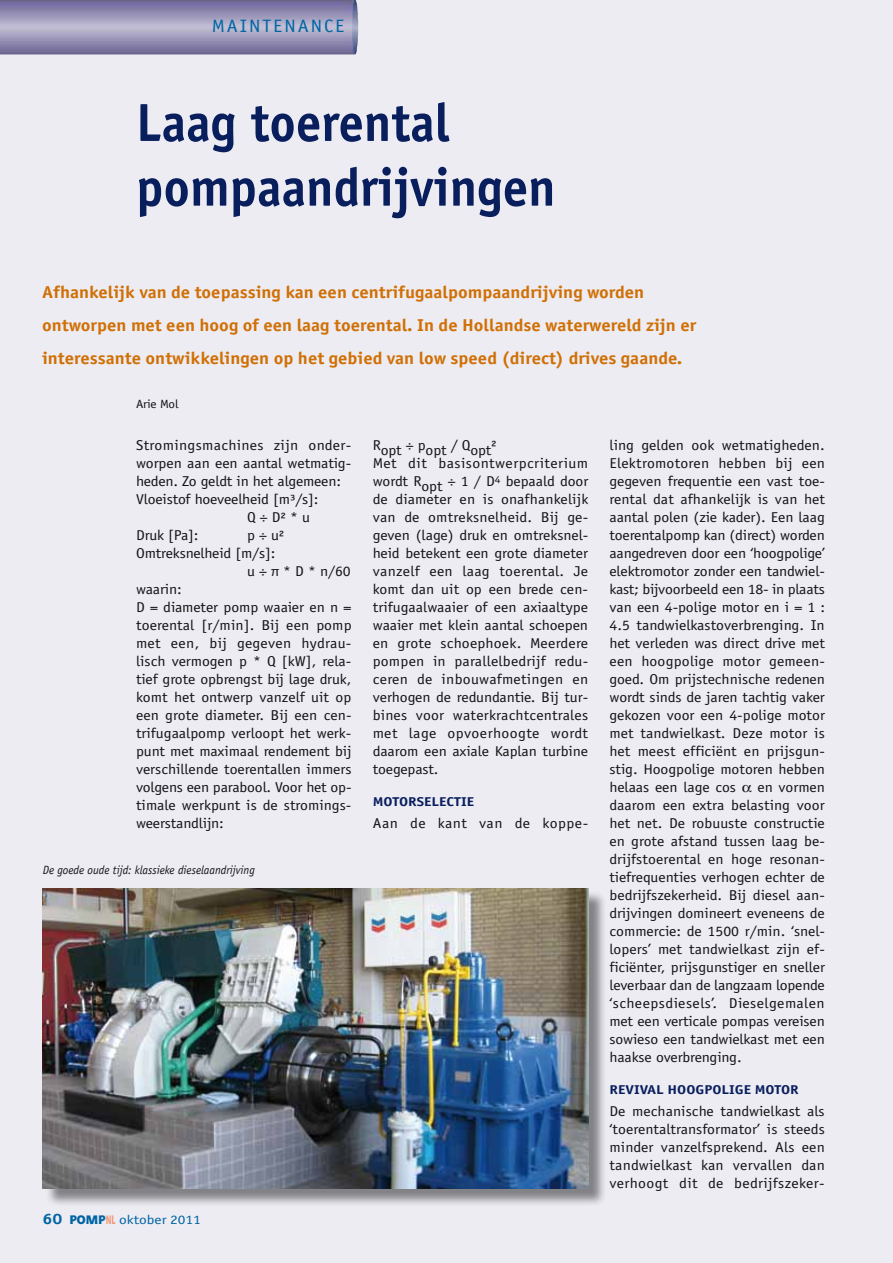
<style>
.page{position:relative;width:893px;height:1263px;background:#edecf3}
.page>*{position:absolute;margin:0;border:0;box-sizing:border-box;transform-origin:0 0}
.t1{font:700 53.7px/64.7px "Officina Sans Std";color:#091e5d;scale:.95 1}
.t2{font:18px "Officina Sans Std";letter-spacing:.1em;color:#0066a4;scale:1.1 1}
.t3{font:700 17.25px/33px "Officina Sans Std";color:#d07005;scale:1.08 1}
.t4{font:14.4px/18px "Officina Sans Std";letter-spacing:-.005em;color:#141415;text-align:justify;scale:1.1 1}
.t5{font:14.4px "Officina Sans Std";letter-spacing:.02em;color:#141415;scale:1.1 1}
.t6{font:14.4px/13.4px "Officina Sans Std";letter-spacing:.03em;color:#141415;scale:1.1 1}
.t7{font:14.4px "Officina Sans Std";letter-spacing:.035em;color:#141415;scale:1.1 1}
.t8{font:700 12.9px "Officina Sans Std";color:#091e5d;scale:1.2 1}
.t9{font:12.9px "Officina Sans Std";color:#0064a3;scale:1.2 1}
.t10{font:italic 12px "Officina Sans Std";color:#141415;scale:.96 1}
.t11{font:12px "Officina Sans Std";letter-spacing:-.01em;color:#141415;scale:1.1 1}
.s1{font-weight:700;font-size:15px}
.s2{font-family:"Shannon";font-weight:800;font-size:12px}
.s3{font-family:"Shannon";font-weight:800;font-size:12px;color:#f29a79}
</style>
<div class="page">
<img style="left:0;top:0;width:359px;height:54px">
<div style="left:45px;top:890px;width:562px;height:317px;background:#000;opacity:.45"></div>
<img style="left:43px;top:888px;width:545px;height:300px">
<p class="t2" style="left:212px;top:15px;width:122px">MAINTENANCE</p>
<h1 class="t1" style="left:136px;top:90px;width:443px">Laag toerental pompaandrijvingen</h1>
<p class="t3" style="left:42px;top:276px;width:607px">Afhankelijk van de toepassing kan een centrifugaalpompaandrijving worden ontworpen met een hoog of een laag toerental. In de H ollandse waterwereld zijn er interessante ontwikkelingen op het gebied van low speed (direct) drives gaande.</p>
<p class="t11" style="left:136px;top:397px;width:40px">Arie Mol</p>
<p class="t5" style="left:136px;top:437px;width:197px">Stromingsmachines zijn onder-</p>
<p class="t4" style="left:136px;top:454px;width:197px">worpen aan een aantal wetmatig-</p>
<p class="t4" style="left:136px;top:472px;width:188px">heden. Zo geldt in het algemeen:</p>
<p class="t4" style="left:136px;top:490px;width:167px">Vloeistof hoeveelheid [m³/s]:</p>
<p class="t4" style="left:247px;top:508px;width:59px">Q ÷ D² * u</p>
<p class="t4" style="left:136px;top:526px;width:58px">Druk [Pa]:</p>
<p class="t4" style="left:247px;top:526px;width:35px">p ÷ u²</p>
<p class="t4" style="left:136px;top:544px;width:128px">Omtreksnelheid [m/s]:</p>
<p class="t4" style="left:247px;top:562px;width:96px">u ÷ π * D * n/60</p>
<p class="t4" style="left:136px;top:580px;width:43px">waarin:</p>
<p class="t4" style="left:136px;top:598px;width:197px">D = diameter pomp waaier en n =</p>
<p class="t4" style="left:136px;top:616px;width:197px">toerental [r/min]. Bij een pomp</p>
<p class="t5" style="left:136px;top:635px;width:197px">met een, bij gegeven hydrau-</p>
<p class="t4" style="left:136px;top:652px;width:197px">lisch vermogen p * Q [kW], rela-</p>
<p class="t4" style="left:136px;top:670px;width:197px">tief grote opbrengst bij lage druk,</p>
<p class="t4" style="left:136px;top:688px;width:197px">komt het ontwerp vanzelf uit op</p>
<p class="t4" style="left:136px;top:706px;width:197px">een grote diameter. Bij een cen-</p>
<p class="t4" style="left:136px;top:724px;width:197px">trifugaalpomp verloopt het werk-</p>
<p class="t4" style="left:136px;top:742px;width:197px">punt met maximaal rendement bij</p>
<p class="t4" style="left:136px;top:760px;width:197px">verschillende toerentallen immers</p>
<p class="t4" style="left:136px;top:778px;width:197px">volgens een parabool. Voor het op-</p>
<p class="t4" style="left:136px;top:796px;width:197px">timale werkpunt is de stromings-</p>
<p class="t4" style="left:136px;top:814px;width:81px">weerstandlijn:</p>
<p class="t10" style="left:43px;top:863px;width:222px">De goede oude tijd: klassieke dieselaandrijving</p>
<p class="t9" style="left:43px;top:1212px;width:134px"><span class="s1">60</span> <span class="s2">POMP</span><span class="s3">NL</span> oktober 2011</p>
<p class="t6" style="left:373px;top:443px;width:197px">Ropt ÷ popt / Qopt²<br>Met dit basisontwerpcriterium</p>
<p class="t4" style="left:373px;top:472px;width:197px">wordt Ropt ÷ 1 / D<sup>4</sup> bepaald door de diameter en is onafhankelijk van de omtreksnelheid. Bij ge&shy;geven (lage) druk en omtreksnel&shy;heid betekent een grote diameter vanzelf een laag toerental. Je komt dan uit op een brede cen&shy;trifugaalwaaier of een axiaaltype waaier met klein aantal schoepen en grote schoephoek. Meerdere pompen in parallelbedrijf redu&shy;ceren de inbouwafmetingen en verhogen de redundantie. Bij tur&shy;bines voor waterkrachtcentrales met lage opvoerhoogte wordt daarom een axiale Kaplan turbine toegepast.</p>
<p class="t8" style="left:373px;top:793px;width:86px">Motorselectie</p>
<p class="t7" style="left:373px;top:815px;width:197px">Aan de kant van de koppe-</p>
<p class="t4" style="left:609px;top:436px;width:197px">ling gelden ook wetmatigheden.<br>Elektromotoren hebben bij een gegeven frequentie een vast toe&shy;rental dat afhankelijk is van het aantal polen (zie kader). Een laag toerentalpomp kan (direct) worden aangedreven door een ‘hoogpolige’ elektromotor zonder een tandwiel&shy;kast; bijvoorbeeld een 18- in plaats van een 4-polige motor en i = 1 :<br>4.5 tandwielkastoverbrenging. In het verleden was direct drive met een hoogpolige motor gemeen&shy;goed. Om prijstechnische redenen wordt sinds de jaren tachtig vaker gekozen voor een 4-polige motor met tandwielkast. Deze motor is het meest efficiënt en prijsgun&shy;stig. Hoogpolige motoren hebben helaas een lage cos</p>
<p class="t4" style="left:609px;top:778px;width:197px;text-indent:148px">en vormen daarom een extra belasting voor het net. De robuuste constructie en grote afstand tussen laag be&shy;drijfstoerental en hoge resonan&shy;tiefrequenties verhogen echter de bedrijfszekerheid. Bij diesel aan&shy;drijvingen domineert eveneens de commercie: de 1500 r/min. ‘snel&shy;lopers’ met tandwielkast zijn ef&shy;ficiënter, prijsgunstiger en sneller leverbaar dan de langzaam lopende ‘scheepsdiesels’. Dieselgemalen met een verticale pompas vereisen sowieso een tandwielkast met een haakse overbrenging.</p>
<p class="t8" style="left:609px;top:1081px;width:159px">Revival hoogpolige motor</p>
<p class="t4" style="left:609px;top:1102px;width:197px">De mechanische tandwielkast als ‘toerentaltransformator’ is steeds minder vanzelfsprekend. Als een tandwielkast kan vervallen dan verhoogt dit de bedrijfszeker-</p>
</div>
